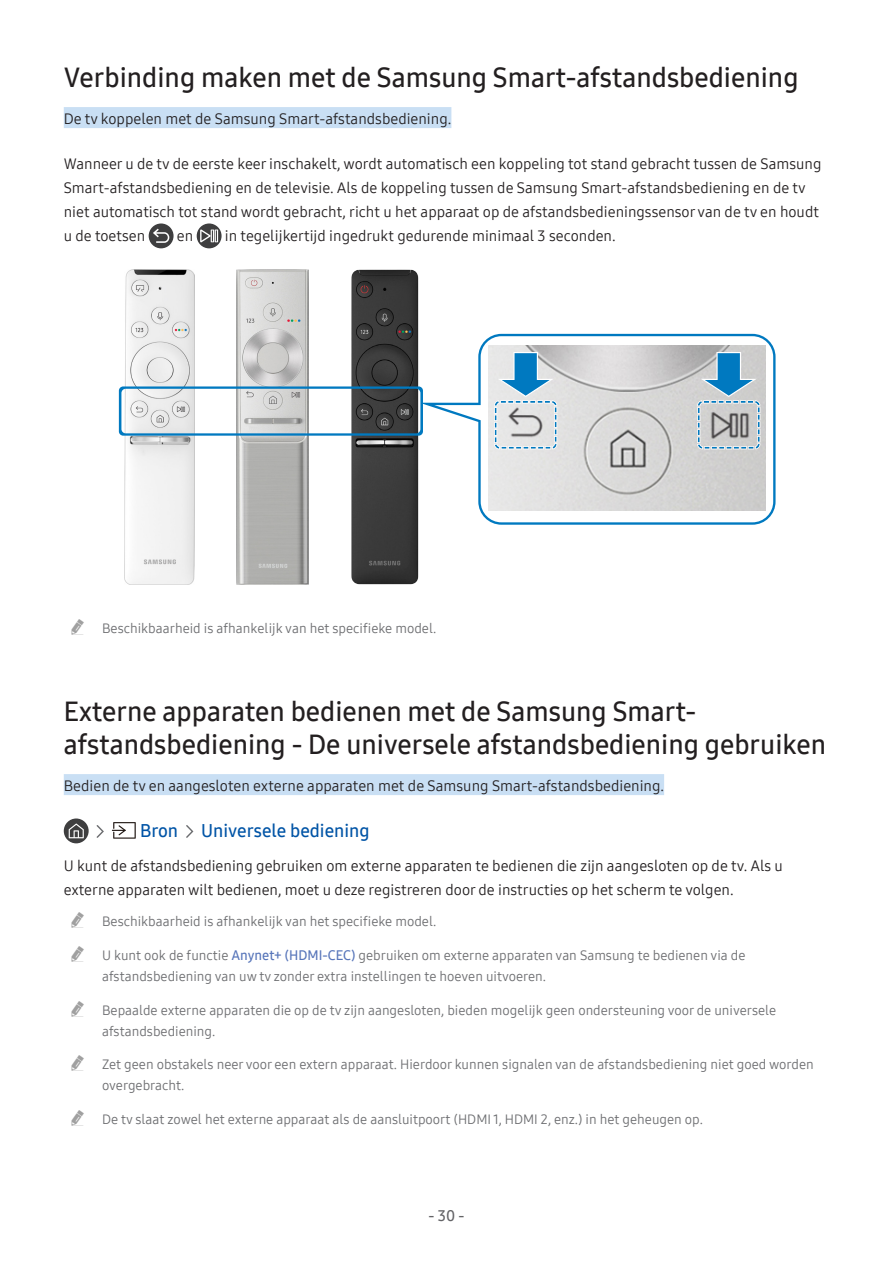
<style>
.page{position:relative;width:893px;height:1263px;background:#fff}
.page>*{position:absolute;margin:0;border:0;box-sizing:border-box;transform-origin:0 0}
.Heading1{font:27px/33px "Samsung One 600";color:#231f20}
.Description-navi{font:18px "Samsung One 600";color:#0154a6}
.Description{font:15px/24px "Samsung One 400";color:#231f20}
.Heading1-Info{font:15px "Samsung One 400";color:#231f20}
.t1{font:15px "Samsung One 600";color:#636366}
.t2{font:13.5px/21px "Samsung One 400";color:#6c6d70}
.s1{font-family:"Samsung One 600";color:#5876ba}
</style>
<div class="page">
<div style="left:64px;top:107px;width:387px;height:21px;background:#c9dff4"></div>
<div style="left:64px;top:774px;width:600px;height:21px;background:#c9dff4"></div>
<div style="left:149px;top:223px;width:25px;height:25px;background:#3e3e3f;border-radius:50%"></div>
<svg style="left:153px;top:229px;width:16px;height:14px"></svg>
<svg style="left:197px;top:223px;width:25px;height:25px"></svg>
<svg style="left:200px;top:229px;width:18px;height:13px"></svg>
<img style="left:351px;top:270px;width:67px;height:314px">
<svg style="left:423px;top:334px;width:352px;height:191px"></svg>
<img style="left:237px;top:270px;width:71px;height:314px">
<img style="left:125px;top:270px;width:69px;height:314px">
<img style="left:488px;top:346px;width:278px;height:165px">
<svg style="left:494px;top:352px;width:63px;height:97px;background:#b3cad8"></svg>
<svg style="left:697px;top:352px;width:63px;height:97px;background:#a0b7c4"></svg>
<svg style="left:119px;top:386px;width:304px;height:50px"></svg>
<svg style="left:64px;top:818px;width:25px;height:25px"></svg>
<svg style="left:69px;top:823px;width:15px;height:15px"></svg>
<svg style="left:97px;top:825px;width:7px;height:13px"></svg>
<svg style="left:112px;top:822px;width:24px;height:17px"></svg>
<svg style="left:186px;top:825px;width:7px;height:13px"></svg>
<p class="Heading1" style="left:64px;top:61px;width:736px">Verbinding maken met de Samsung Smart-afstandsbediening</p>
<p class="Heading1-Info" style="left:64px;top:108px;width:389px">De tv koppelen met de Samsung Smart-afstandsbediening.</p>
<p class="Description" style="left:64px;top:151px;width:759px">Wanneer u de tv de eerste keer inschakelt, wordt automatisch een koppeling tot stand gebracht tussen de Samsung Smart-afstandsbediening en de televisie. Als de koppeling tussen de Samsung Smart-afstandsbediening en de tv niet automatisch tot stand wordt gebracht, richt u het apparaat op de afstandsbedieningssensor van de tv en houdt u de toetsen</p>
<p class="Description" style="left:177px;top:223px;width:18px">en</p>
<p class="Description" style="left:225px;top:223px;width:392px">in tegelijkertijd ingedrukt gedurende minimaal 3 seconden.</p>
<p class="t2" style="left:102px;top:617px;width:336px">Beschikbaarheid is afhankelijk van het specifieke model.</p>
<p class="Heading1" style="left:64px;top:694px;width:764px">Externe apparaten bedienen met de Samsung Smart&shy;afstandsbediening - De universele afstandsbediening gebruiken</p>
<p class="Heading1-Info" style="left:64px;top:775px;width:602px">Bedien de tv en aangesloten externe apparaten met de Samsung Smart-afstandsbediening.</p>
<p class="Description-navi" style="left:140px;top:819px;width:40px">Bron</p>
<p class="Description-navi" style="left:201px;top:819px;width:170px">Universele bediening</p>
<p class="Description" style="left:64px;top:853px;width:721px">U kunt de afstandsbediening gebruiken om externe apparaten te bedienen die zijn aangesloten op de tv. Als u externe apparaten wilt bedienen, moet u deze registreren door de instructies op het scherm te volgen.</p>
<p class="t2" style="left:102px;top:911px;width:336px">Beschikbaarheid is afhankelijk van het specifieke model.</p>
<p class="t2" style="left:102px;top:944px;width:645px">U kunt ook de functie <span class="s1">Anynet+ (HDMI-CEC)</span> gebruiken om externe apparaten van Samsung te bedienen via de afstandsbediening van uw tv zonder extra instellingen te hoeven uitvoeren.</p>
<p class="t2" style="left:102px;top:999px;width:676px">Bepaalde externe apparaten die op de tv zijn aangesloten, bieden mogelijk geen ondersteuning voor de universele afstandsbediening.</p>
<p class="t2" style="left:102px;top:1054px;width:713px">Zet geen obstakels neer voor een extern apparaat. Hierdoor kunnen signalen van de afstandsbediening niet goed worden overgebracht.</p>
<p class="t2" style="left:102px;top:1109px;width:602px">De tv slaat zowel het externe apparaat als de aansluitpoort (HDMI 1, HDMI 2, enz.) in het geheugen op.</p>
<p class="t1" style="left:429px;top:1205px;width:37px">- 30 -</p>
</div>
